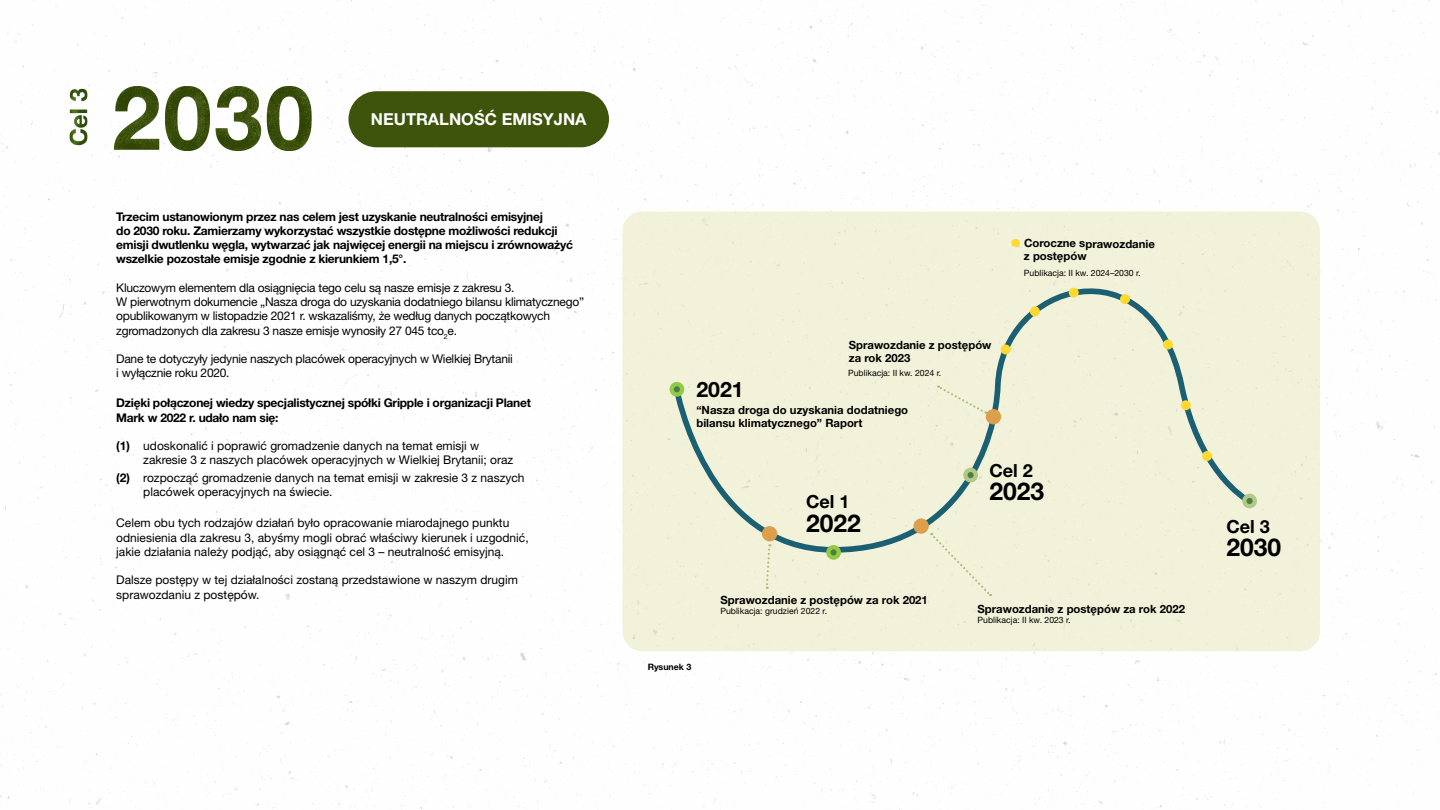
<style>
.page{position:relative;width:1440px;height:810px;background:#fff}
.page>*{position:absolute;margin:0;border:0;box-sizing:border-box;transform-origin:0 0}
.t1{font:700 24.6px "Helvetica Neue LT Pro";color:#000}
.t2{font:700 21.3px "Helvetica Neue LT Pro";color:#000}
.t3{font:700 18.08px "Helvetica Neue LT Pro";color:#000}
.t4{font:700 16.5px "Helvetica Neue LT Pro";color:#fff}
.t5{font:12px/14.2px "Helvetica Neue LT Pro";color:#000}
.t6{font:12px/14.2px "Helvetica Neue LT Pro";letter-spacing:-.02em;color:#000}
.t7{font:700 12px/14.2px "Helvetica Neue LT Pro";letter-spacing:-.02em;color:#000}
.t8{font:700 11.32px/12.8px "Helvetica Neue LT Pro";color:#000}
.t9{font:700 8.85px "Helvetica Neue LT Pro";color:#000}
.t10{font:8.7px "Helvetica Neue LT Pro";color:#000}
.s1{font-weight:700}
</style>
<div class="page">
<img style="left:0;top:0;width:1440px;height:810px">
<div style="left:348px;top:91px;width:261px;height:56px;background:#3d540a;border-radius:28px"></div>
<div style="left:623px;top:211px;width:697px;height:440px;background:#f2f1d9;border-radius:20px"></div>
<svg style="left:673px;top:288px;width:582px;height:265px"></svg>
<div style="left:828px;top:547px;width:11px;height:11px;background:#4c7e42;border-radius:50%"></div>
<div style="left:826px;top:545px;width:15px;height:15px;border:4px solid #92c947;border-radius:50%"></div>
<div style="left:986px;top:409px;width:15px;height:15px;background:#de9f4d;border-radius:50%"></div>
<div style="left:913px;top:518px;width:16px;height:16px;background:#de9f4d;border-radius:50%"></div>
<div style="left:762px;top:526px;width:15px;height:15px;background:#de9f4d;border-radius:50%"></div>
<svg style="left:931px;top:533px;width:61px;height:63px"></svg>
<svg style="left:765px;top:544px;width:6px;height:45px"></svg>
<svg style="left:937px;top:385px;width:49px;height:29px"></svg>
<div style="left:1001px;top:345px;width:10px;height:9px;background:#ffd92e;border-radius:50%"></div>
<div style="left:1030px;top:306px;width:10px;height:10px;background:#ffd92e;border-radius:50%"></div>
<div style="left:1069px;top:288px;width:10px;height:10px;background:#ffd92e;border-radius:50%"></div>
<div style="left:1120px;top:294px;width:10px;height:10px;background:#ffd92e;border-radius:50%"></div>
<div style="left:1163px;top:340px;width:10px;height:9px;background:#ffd92e;border-radius:50%"></div>
<div style="left:1181px;top:400px;width:10px;height:10px;background:#ffd92e;border-radius:50%"></div>
<div style="left:1202px;top:451px;width:10px;height:10px;background:#ffd92e;border-radius:50%"></div>
<div style="left:672px;top:384px;width:10px;height:11px;background:#4c7e42;border-radius:50%"></div>
<div style="left:670px;top:382px;width:14px;height:15px;border:4px solid #92c947;border-radius:50%"></div>
<div style="left:965px;top:470px;width:11px;height:10px;background:#4c7e42;border-radius:50%"></div>
<div style="left:963px;top:468px;width:15px;height:14px;border:4px solid #b1c987;border-radius:50%"></div>
<div style="left:1244px;top:496px;width:11px;height:10px;background:#4c7e42;border-radius:50%"></div>
<div style="left:1242px;top:494px;width:15px;height:14px;border:4px solid #b1c987;border-radius:50%"></div>
<img style="left:108px;top:87px;width:203px;height:63px">
<img style="left:64px;top:88px;width:31px;height:62px">
<div style="left:1011px;top:239px;width:9px;height:8px;background:#ffd92e;border-radius:4px"></div>
<p class="t4" style="left:371px;top:109px;width:217px">NEUTRALNOŚĆ EMISYJNA</p>
<p class="t7" style="left:116px;top:209px;width:458px">Trzecim ustanowionym przez nas celem jest uzyskanie neutralności emisyjnej<br>do 2030 roku. Zamierzamy wykorzystać wszystkie dostępne możliwości redukcji emisji dwutlenku węgla, wytwarzać jak najwięcej energii na miejscu i zrównoważyć wszelkie pozostałe emisje zgodnie z kierunkiem 1,5°.</p>
<p class="t6" style="left:116px;top:280px;width:469px">Kluczowym elementem dla osiągnięcia tego celu są nasze emisje z zakresu 3.<br>W pierwotnym dokumencie „Nasza droga do uzyskania dodatniego bilansu klimatycznego” opublikowanym w listopadzie 2021 r. wskazaliśmy, że według danych początkowych zgromadzonych dla zakresu 3 nasze emisje wynosiły 27 045 tco<sub>2</sub>e.</p>
<p class="t6" style="left:116px;top:351px;width:398px">Dane te dotyczyły jedynie naszych placówek operacyjnych w Wielkiej Brytanii i wyłącznie roku 2020.</p>
<p class="t7" style="left:116px;top:396px;width:416px">Dzięki połączonej wiedzy specjalistycznej spółki Gripple i organizacji Planet<br>Mark w 2022 r. udało nam się:</p>
<p class="t5" style="left:143px;top:438px;width:372px;text-indent:-27px"><span class="s1">(1)</span> udoskonalić i poprawić gromadzenie danych na temat emisji w zakresie 3 z naszych placówek operacyjnych w Wielkiej Brytanii; oraz</p>
<p class="t5" style="left:143px;top:470px;width:383px;text-indent:-27px"><span class="s1">(2)</span> rozpocząć gromadzenie danych na temat emisji w zakresie 3 z naszych placówek operacyjnych na świecie.</p>
<p class="t5" style="left:116px;top:516px;width:414px">Celem obu tych rodzajów działań było opracowanie miarodajnego punktu odniesienia dla zakresu 3, abyśmy mogli obrać właściwy kierunek i uzgodnić, jakie działania należy podjąć, aby osiągnąć cel 3 – neutralność emisyjną.</p>
<p class="t5" style="left:116px;top:573px;width:403px">Dalsze postępy w tej działalności zostaną przedstawione w naszym drugim sprawozdaniu z postępów.</p>
<p class="t8" style="left:849px;top:339px;width:144px">Sprawozdanie z postępów za rok 2023</p>
<p class="t2" style="left:696px;top:376px;width:49px">2021</p>
<p class="t10" style="left:848px;top:368px;width:95px">Publikacja: II kw. 2024 r.</p>
<p class="t8" style="left:696px;top:404px;width:213px">“Nasza droga do uzyskania dodatniego bilansu klimatycznego” Raport</p>
<p class="t8" style="left:1024px;top:237px;width:133px">Coroczne sprawozdanie z postępów</p>
<p class="t10" style="left:1024px;top:267px;width:118px">Publikacja: II kw. 2024–2030 r.</p>
<p class="t9" style="left:648px;top:661px;width:45px">Rysunek 3</p>
<p class="t3" style="left:806px;top:490px;width:45px">Cel 1</p>
<p class="t1" style="left:806px;top:507px;width:56px">2022</p>
<p class="t8" style="left:720px;top:593px;width:209px">Sprawozdanie z postępów za rok 2021</p>
<p class="t10" style="left:720px;top:605px;width:108px">Publikacja: grudzień 2022 r.</p>
<p class="t3" style="left:989px;top:459px;width:45px">Cel 2</p>
<p class="t1" style="left:989px;top:476px;width:56px">2023</p>
<p class="t8" style="left:978px;top:602px;width:209px">Sprawozdanie z postępów za rok 2022</p>
<p class="t10" style="left:978px;top:614px;width:95px">Publikacja: II kw. 2023 r.</p>
<p class="t3" style="left:1226px;top:515px;width:45px">Cel 3</p>
<p class="t1" style="left:1226px;top:532px;width:56px">2030</p>
</div>
